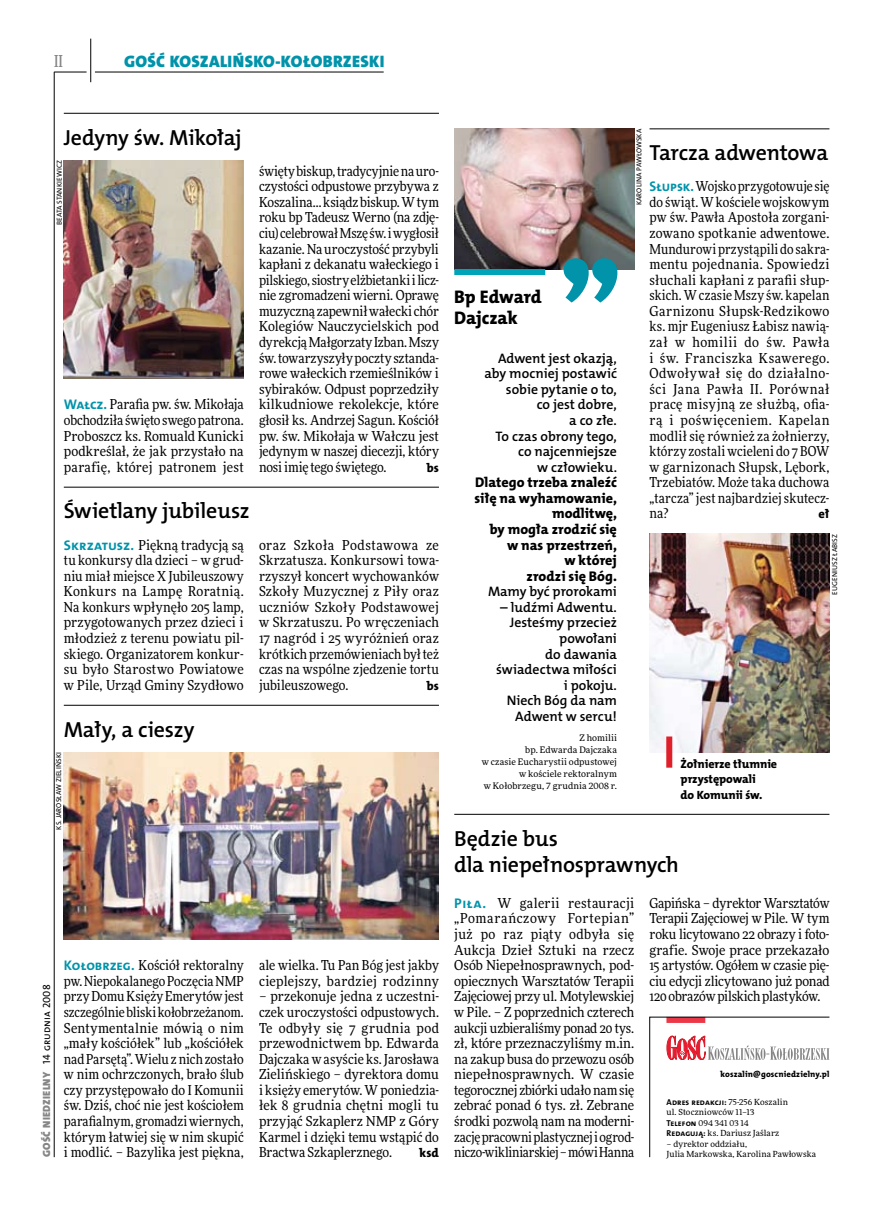
<style>
.page{position:relative;width:872px;height:1221px;background:#fff}
.page>*{position:absolute;margin:0;border:0;box-sizing:border-box;transform-origin:0 0}
.t1{font:21.9px/26.7px "The Mix HP6 Se Bld";letter-spacing:-.01em;color:#000}
.t2{font:18.3px/21.6px "The Mix HP8 Ex Bld";letter-spacing:-.005em;color:#000}
.t3{font:16.65px "The Mix HP9 Blk";letter-spacing:.02em;color:#0093aa}
.t4{font:500 16.5px "Freeday Narrow";color:#858486;scale:.9 1}
.t5{font:14.1px/15.6px "The Mix HP8 Ex Bld";letter-spacing:.005em;color:#000;text-align:right}
.t6{font:13.8px/15.6px "Freeday Narrow News";letter-spacing:.005em;color:#000;text-align:justify}
.t7{font:13.8px/15.6px "The Mix HP6 Se Bld";letter-spacing:-.005em;color:#000;text-align:right}
.t8{font:12.45px "The Mix HP8 Ex Bld";color:#000}
.t9{font:12px/15.6px "The Mix HP8 Ex Bld";letter-spacing:-.005em;color:#000}
.t10{font:10.5px "The Mix HP9 Blk";letter-spacing:.025em;color:#858486}
.t11{font:9px/12px "Freeday News";letter-spacing:.01em;color:#000;text-align:right}
.t12{font:8.55px "The Mix HP7 Bld";letter-spacing:.005em;color:#000}
.t13{font:8.55px "The Mix HP8 Ex Bld";letter-spacing:.02em;color:#000}
.t14{font:8.4px/10.5px "Freeday News";letter-spacing:.01em;color:#000}
.t15{font:7.2px "The Mix HP5 Plain";letter-spacing:.01em;color:#000}
.s1{font-family:"The Mix HP7 Bld";font-size:13.95px;color:#0093aa}
.s2{font-family:"The Mix HP5 Plain";color:#000}
.s3{font-family:"Freeday News";font-size:8.4px}
.s4{font-family:"The Mix HP7 Bld";font-size:8.55px}
</style>
<div class="page">
<hr style="left:54px;top:72px;width:1px;height:1085px;background:#000">
<hr style="left:90px;top:39px;width:1px;height:43px;background:#000">
<hr style="left:54px;top:72px;width:33px;height:1px;background:#000">
<hr style="left:95px;top:72px;width:289px;height:1px;background:#000">
<img style="left:454px;top:129px;width:180px;height:140px">
<div style="left:454px;top:269px;width:91px;height:6px;background:#00a4b9"></div>
<svg style="left:563px;top:258px;width:54px;height:44px"></svg>
<svg style="left:649px;top:1016px;width:181px;height:141px"></svg>
<hr style="left:64px;top:113px;width:375px;height:1px;background:#000">
<img style="left:64px;top:160px;width:180px;height:218px">
<hr style="left:64px;top:487px;width:375px;height:1px;background:#000">
<hr style="left:454px;top:814px;width:375px;height:1px;background:#000">
<hr style="left:64px;top:705px;width:375px;height:1px;background:#000">
<hr style="left:649px;top:129px;width:180px;height:1px;background:#000">
<img style="left:64px;top:752px;width:375px;height:187px">
<img style="left:649px;top:534px;width:180px;height:218px">
<div style="left:666px;top:736px;width:6px;height:31px;background:#df1f2a"></div>
<p class="t4" style="left:54px;top:50px;width:11px">II</p>
<p class="t3" style="left:124px;top:50px;width:262px">GOŚĆ KOSZALIŃSKO-KOŁOBRZESKI</p>
<h1 class="t1" style="left:64px;top:124px;width:179px">Jedyny św. Mikołaj</h1>
<p class="t15" style="left:55px;top:225px;width:67px;rotate:-90deg">Beata Stankiewicz</p>
<p class="t6" style="left:64px;top:396px;width:181px"><span class="s1">Wałcz.</span> Parafia pw. św. Mikołaja obchodziła święto swego patrona.<br>Proboszcz ks. Romuald Kunicki podkreślał, że jak przystało na parafię, której patronem jest</p>
<p class="t6" style="left:259px;top:163px;width:181px">święty biskup, tradycyjnie na uro&shy;czystości odpustowe przybywa z Koszalina… ksiądz biskup. W tym roku bp Tadeusz Werno (na zdję&shy;ciu) celebrował Mszę św. i wygłosił kazanie. Na uroczystość przybyli kapłani z dekanatu wałeckiego i pilskiego, siostry elżbietanki i licz&shy;nie zgromadzeni wierni. Oprawę muzyczną zapewnił wałecki chór Kolegiów Nauczycielskich pod dyrekcją Małgorzaty Izban. Mszy św. towarzyszyły poczty sztanda&shy;rowe wałeckich rzemieślników i sybiraków. Odpust poprzedziły kilkudniowe rekolekcje, które głosił ks. Andrzej Sagun. Kościół pw. św. Mikołaja w Wałczu jest jedynym w naszej diecezji, który nosi imię tego świętego.</p>
<p class="t8" style="left:427px;top:459px;width:14px">bs</p>
<h1 class="t1" style="left:64px;top:498px;width:187px">Świetlany jubileusz</h1>
<p class="t6" style="left:64px;top:536px;width:181px"><span class="s1">Skrzatusz.</span> Piękną tradycją są tu konkursy dla dzieci – w grud&shy;niu miał miejsce X Jubileuszowy Konkurs na Lampę Roratnią.<br>Na konkurs wpłynęło 205 lamp, przygotowanych przez dzieci i młodzież z terenu powiatu pil&shy;skiego. Organizatorem konkur&shy;su było Starostwo Powiatowe w Pile, Urząd Gminy Szydłowo</p>
<p class="t6" style="left:259px;top:536px;width:181px">oraz Szkoła Podstawowa ze Skrzatusza. Konkursowi towa&shy;rzyszył koncert wychowanków Szkoły Muzycznej z Piły oraz uczniów Szkoły Podstawowej w Skrzatuszu. Po wręczeniach 17 nagród i 25 wyróżnień oraz krótkich przemówieniach był też czas na wspólne zjedzenie tortu jubileuszowego.</p>
<p class="t8" style="left:427px;top:677px;width:14px">bs</p>
<h1 class="t1" style="left:64px;top:716px;width:132px">Mały, a cieszy</h1>
<p class="t15" style="left:54px;top:829px;width:79px;rotate:-90deg">ks. Jarosław Zieliński</p>
<p class="t10" style="left:40px;top:1156px;width:174px;rotate:-90deg">GOŚĆ NIEDZIELNY <span class="s2">14 grudnia 2008</span></p>
<p class="t6" style="left:64px;top:957px;width:181px"><span class="s1">Kołobrzeg.</span> Kościół rektoralny pw. Niepokalanego Poczęcia NMP przy Domu Księży Emerytów jest szczególnie bliski kołobrzeżanom.<br>Sentymentalnie mówią o nim „mały kościółek” lub „kościółek nad Parsętą”. Wielu z nich zostało w nim ochrzczonych, brało ślub czy przystępowało do I Komunii św. Dziś, choć nie jest kościołem parafialnym, gromadzi wiernych, którym łatwiej się w nim skupić i modlić. – Bazylika jest piękna,</p>
<p class="t6" style="left:259px;top:957px;width:181px">ale wielka. Tu Pan Bóg jest jakby cieplejszy, bardziej rodzinny</p>
<p class="t6" style="left:259px;top:988px;width:181px">– przekonuje jedna z uczestni&shy;czek uroczystości odpustowych.<br>Te odbyły się 7 grudnia pod przewodnictwem bp. Edwarda Dajczaka w asyście ks. Jarosława Zielińskiego – dyrektora domu i księży emerytów. W poniedzia&shy;łek 8 grudnia chętni mogli tu przyjąć Szkaplerz NMP z Góry Karmel i dzięki temu wstąpić do Bractwa Szkaplerznego.</p>
<p class="t8" style="left:419px;top:1144px;width:21px">ksd</p>
<h2 class="t2" style="left:454px;top:286px;width:89px">Bp Edward<br>Dajczak</h2>
<p class="t7" style="left:484px;top:350px;width:134px">Adwent jest okazją, aby mocniej postawić sobie pytanie o to,<br>co jest dobre,<br>a co złe.<br>To czas obrony tego, co najcenniejsze<br>w człowieku.</p>
<p class="t5" style="left:474px;top:475px;width:144px">Dlatego trzeba znaleźć siłę na wyhamowanie, modlitwę,<br>by mogła zrodzić się<br>w nas przestrzeń,<br>w której<br>zrodzi się Bóg.</p>
<p class="t7" style="left:488px;top:584px;width:130px">Mamy być prorokami</p>
<p class="t7" style="left:496px;top:599px;width:122px">– ludźmi Adwentu.<br>Jesteśmy przecież powołani<br>do dawania świadectwa miłości i pokoju.<br>Niech Bóg da nam<br>Adwent w sercu!</p>
<p class="t11" style="left:482px;top:732px;width:137px">Z homilii<br>bp. Edwarda Dajczaka<br>w czasie Eucharystii odpustowej w kościele rektoralnym<br>w Kołobrzegu, 7 grudnia 2008 r.</p>
<p class="t15" style="left:634px;top:205px;width:78px;rotate:-90deg">karolina pawłowska</p>
<h1 class="t1" style="left:649px;top:139px;width:180px">Tarcza adwentowa</h1>
<p class="t6" style="left:649px;top:178px;width:181px"><span class="s1">Słupsk.</span> Wojsko przygotowuje się do świąt. Wkościele wojskowym pw św. Pawła Apostoła zorgani&shy;zowano spotkanie adwentowe.<br>Mundurowi przystąpili do sakra&shy;mentu pojednania. Spowiedzi słuchali kapłani z parafii słup&shy;skich. Wczasie Mszy św. kapelan Garnizonu Słupsk-Redzikowo ks. mjr Eugeniusz Łabisz nawią&shy;zał w homilii do św. Pawła i św. Franciszka Ksawerego.<br>Odwoływał się do działalno&shy;ści Jana Pawła II. Porównał pracę misyjną ze służbą, ofia&shy;rą i poświęceniem. Kapelan modlił się również za żołnierzy, którzy zostali wcieleni do 7 BOW w garnizonach Słupsk, Lębork, Trzebiatów. Może taka duchowa „tarcza” jest najbardziej skutecz&shy;na?</p>
<p class="t8" style="left:818px;top:506px;width:13px">eł</p>
<p class="t15" style="left:830px;top:595px;width:62px;rotate:-90deg">Eugeniusz Łabisz</p>
<p class="t9" style="left:680px;top:755px;width:98px">Żołnierze tłumnie przystępowali<br>do Komunii św.</p>
<h1 class="t1" style="left:454px;top:825px;width:226px">Będzie bus<br>dla niepełnosprawnych</h1>
<p class="t6" style="left:454px;top:895px;width:181px"><span class="s1">Piła.</span> W galerii restauracji „Pomarańczowy Fortepian” już po raz piąty odbyła się Aukcja Dzieł Sztuki na rzecz Osób Niepełnosprawnych, pod&shy;opiecznych Warsztatów Terapii Zajęciowej przy ul. Motylewskiej w Pile. – Z poprzednich czterech aukcji uzbieraliśmy ponad 20 tys. zł, które przeznaczyliśmy m.in. na zakup busa do przewozu osób niepełnosprawnych. W czasie tegorocznej zbiórki udało nam się zebrać ponad 6 tys. zł. Zebrane środki pozwolą nam na moderni&shy;zację pracowni plastycznej iogrod&shy;niczo-wikliniarskiej – mówi Hanna</p>
<p class="t6" style="left:649px;top:895px;width:181px">Gapińska – dyrektor Warsztatów Terapii Zajęciowej w Pile. W tym roku licytowano 22 obrazy i foto&shy;grafie. Swoje prace przekazało 15 artystów. Ogółem w czasie pię&shy;ciu edycji zlicytowano już ponad 120 obrazów pilskich plastyków.</p>
<p class="t13" style="left:720px;top:1068px;width:111px">koszalin@goscniedzielny.pl</p>
<p class="t12" style="left:666px;top:1096px;width:123px">Adres redakcji: <span class="s3">75-256 Koszalin</span></p>
<p class="t14" style="left:666px;top:1106px;width:114px">ul. Stoczniowców 11–13<br><span class="s4">Telefon</span> 094 341 03 14<br><span class="s4">Redagują:</span> ks. Dariusz Jaślarz</p>
<p class="t14" style="left:666px;top:1138px;width:151px">– dyrektor oddziału,<br>Julia Markowska, Karolina Pawłowska</p>
</div>
